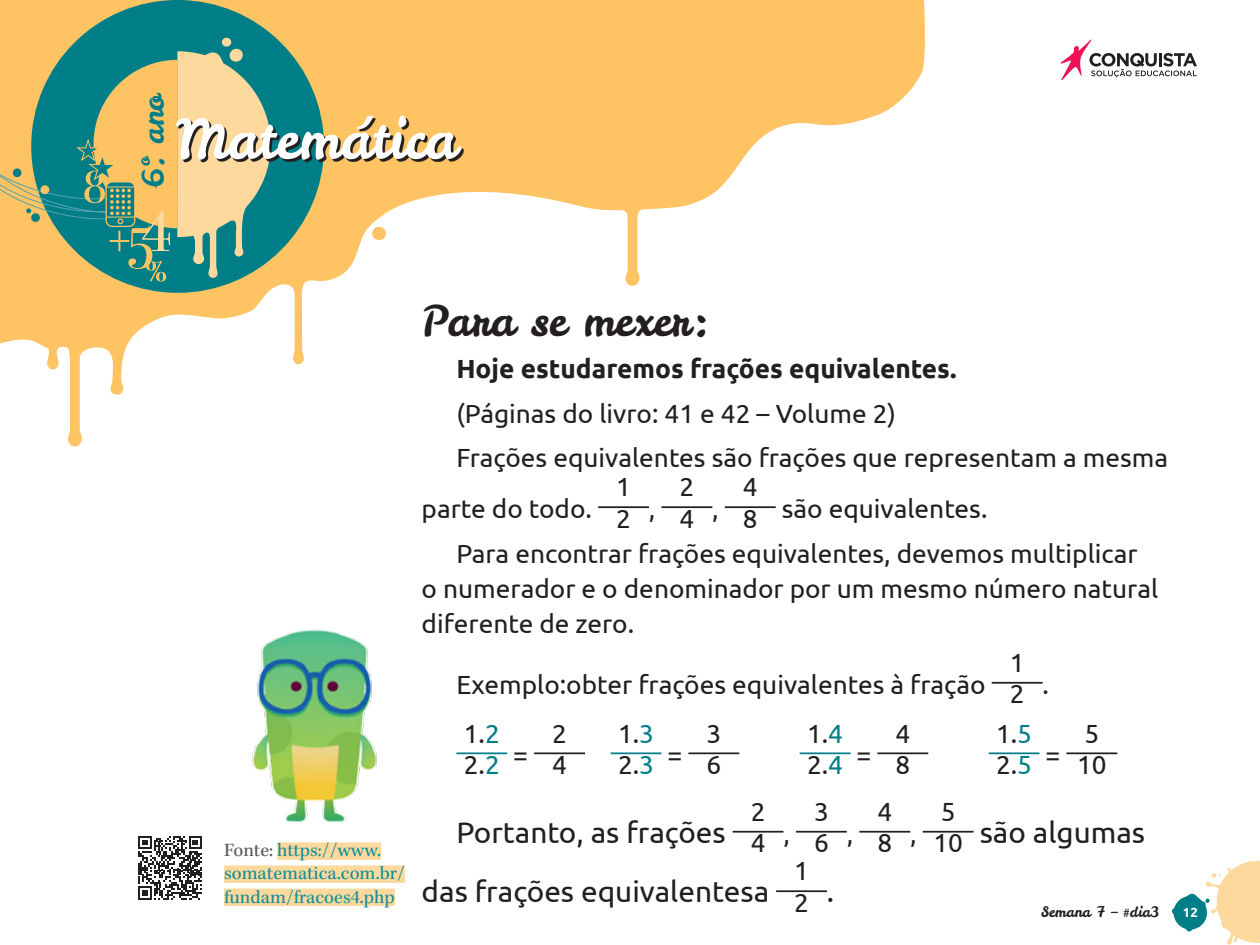
<style>
.page{position:relative;width:1260px;height:945px;background:#fff}
.page>*{position:absolute;margin:0;border:0;box-sizing:border-box;transform-origin:0 0}
.t1{font:54.25px "Leckerli One";color:#fff}
.t2{font:42px "Leckerli One";color:#231f20}
.t3{font:29.75px "Ubuntu";color:#231f20}
.t4{font:29.4px "Leckerli One";color:#007e88}
.t5{font:26.25px/31.5px "Ubuntu";color:#231f20}
.t6{font:700 26.25px "Ubuntu";color:#231f20}
.t7{font:19.25px/23.1px "Kepler Std";color:#108e99}
.t8{font:14.35px "Leckerli One";color:#231f20}
.t9{font:700 13.12px "Ubuntu";color:#fff}
.s1{color:#57585a}
.s2{color:#007e88}
</style>
<div class="page">
<svg style="left:0;top:0;width:925px;height:447px"></svg>
<div style="left:31px;top:0;width:293px;height:293px;background:#007e88;border-radius:50%"></div>
<svg style="left:1172px;top:861px;width:88px;height:84px"></svg>
<svg style="left:1061px;top:39px;width:136px;height:41px"></svg>
<svg style="left:0;top:37px;width:271px;height:245px"></svg>
<svg style="left:178px;top:118px;width:286px;height:44px;background:#8a7e57"></svg>
<hr style="left:598px;top:506px;width:51px;height:2px;background:#231f20">
<hr style="left:661px;top:506px;width:51px;height:2px;background:#231f20">
<hr style="left:725px;top:506px;width:51px;height:2px;background:#231f20">
<hr style="left:992px;top:682px;width:51px;height:2px;background:#231f20">
<img style="left:252px;top:629px;width:125px;height:194px">
<hr style="left:456px;top:752px;width:51px;height:2px;background:#007e88">
<hr style="left:534px;top:752px;width:51px;height:2px;background:#231f20">
<hr style="left:611px;top:752px;width:50px;height:2px;background:#007e88">
<hr style="left:688px;top:752px;width:51px;height:2px;background:#231f20">
<hr style="left:800px;top:752px;width:50px;height:2px;background:#007e88">
<hr style="left:877px;top:752px;width:51px;height:2px;background:#231f20">
<hr style="left:989px;top:752px;width:50px;height:2px;background:#007e88">
<hr style="left:1066px;top:752px;width:51px;height:2px;background:#231f20">
<hr style="left:733px;top:831px;width:51px;height:2px;background:#231f20">
<hr style="left:796px;top:831px;width:51px;height:2px;background:#231f20">
<hr style="left:859px;top:831px;width:51px;height:2px;background:#231f20">
<hr style="left:923px;top:831px;width:51px;height:2px;background:#231f20">
<hr style="left:776px;top:890px;width:51px;height:2px;background:#231f20">
<div style="left:277px;top:842px;width:104px;height:18px;background:#fed99e"></div>
<div style="left:224px;top:865px;width:181px;height:18px;background:#fed99e"></div>
<div style="left:224px;top:889px;width:171px;height:17px;background:#fed99e"></div>
<svg style="left:138px;top:836px;width:64px;height:64px"></svg>
<p class="t4" style="left:133px;top:189px;width:98px;rotate:-90deg">6º. ano</p>
<h1 class="t1" style="left:176px;top:103px;width:282px">Matemática</h1>
<p class="t7" style="left:224px;top:840px;width:182px"><span class="s1">Fonte:</span> https://www. somatematica.com.br/ fundam/fracoes4.php</p>
<h2 class="t2" style="left:422px;top:293px;width:290px">Para se mexer:</h2>
<p class="t6" style="left:456px;top:352px;width:502px">Hoje estudaremos frações equivalentes.</p>
<p class="t5" style="left:456px;top:390px;width:713px;line-height:45px">(Páginas do livro: 41 e 42 – Volume 2)<br>Frações equivalentes são frações que representam a mesma</p>
<p class="t5" style="left:422px;top:492px;width:172px">parte do todo.</p>
<p class="t5" style="left:616px;top:473px;width:41px;line-height:26.6px">1<br>2 ,</p>
<p class="t5" style="left:680px;top:473px;width:41px;line-height:26.6px">2<br>4 ,</p>
<p class="t5" style="left:743px;top:475px;width:246px;line-height:21.7px">4<br>8 são equivalentes.</p>
<p class="t5" style="left:422px;top:535px;width:738px;line-height:35px;text-indent:35px">Para encontrar frações equivalentes, devemos multiplicar o numerador e o denominador por um mesmo número natural diferente de zero.</p>
<p class="t5" style="left:456px;top:668px;width:531px">Exemplo:obter frações equivalentes à fração</p>
<p class="t5" style="left:1010px;top:649px;width:41px;line-height:26.6px">1<br>2 .</p>
<p class="t5" style="left:464px;top:717px;width:66px">1.<span class="s2">2<br></span>2.<span class="s2">2</span> =</p>
<p class="t5" style="left:552px;top:717px;width:16px">2<br>4</p>
<p class="t5" style="left:618px;top:717px;width:66px">1.<span class="s2">3<br></span>2.<span class="s2">3</span> =</p>
<p class="t5" style="left:706px;top:717px;width:16px">3<br>6</p>
<p class="t5" style="left:807px;top:717px;width:66px">1.<span class="s2">4<br></span>2.<span class="s2">4</span> =</p>
<p class="t5" style="left:895px;top:717px;width:16px">4<br>8</p>
<p class="t5" style="left:996px;top:717px;width:66px">1.<span class="s2">5<br></span>2.<span class="s2">5</span> =</p>
<p class="t5" style="left:1077px;top:717px;width:31px">5<br>10</p>
<p class="t3" style="left:456px;top:814px;width:271px">Portanto, as frações</p>
<p class="t5" style="left:751px;top:797px;width:41px;line-height:26.6px">2<br>4 ,</p>
<p class="t5" style="left:814px;top:797px;width:41px;line-height:26.6px">3<br>6 ,</p>
<p class="t5" style="left:877px;top:797px;width:41px;line-height:26.6px">4<br>8 ,</p>
<p class="t5" style="left:941px;top:795px;width:16px">5</p>
<p class="t3" style="left:933px;top:814px;width:213px"><sub>10</sub> são algumas</p>
<p class="t3" style="left:422px;top:874px;width:349px">das frações equivalentesa</p>
<p class="t5" style="left:794px;top:855px;width:42px">1<br>2 <sup>.</sup></p>
<p class="t8" style="left:1041px;top:903px;width:120px">Semana 7 – #dia3</p>
<p class="t9" style="left:1183px;top:905px;width:16px">12</p>
</div>
